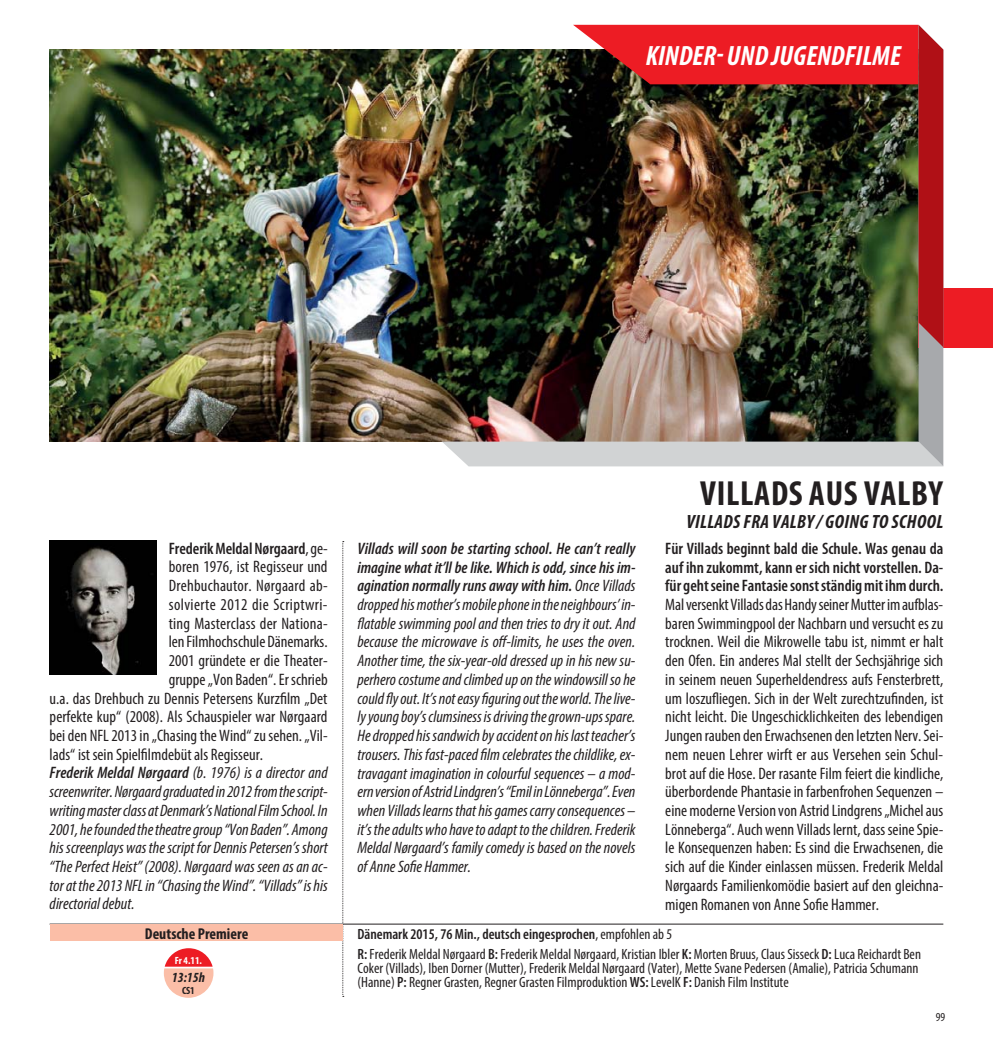
<style>
.page{position:relative;width:993px;height:1042px;background:#fff}
.page>*{position:absolute;margin:0;border:0;box-sizing:border-box;transform-origin:0 0}
.t1{font:700 condensed 35px "Myriad Pro";letter-spacing:.02em;color:#231f20}
.t2{font:italic 700 condensed 28px "Myriad Pro";color:#fff}
.t3{font:italic 700 condensed 19.25px "Myriad Pro";letter-spacing:.02em;color:#231f20}
.t4{font:italic condensed 16.62px/18.7px "Myriad Pro";color:#231f20;text-align:justify}
.t5{font:condensed 16.62px/18.7px "Myriad Pro";color:#231f20;text-align:justify}
.t6{font:600 condensed 16.62px/18.7px "Myriad Pro";color:#231f20;text-align:justify}
.t7{font:italic 600 condensed 16.62px "Myriad Pro";letter-spacing:.005em;color:#231f20}
.t8{font:condensed 16.62px "Myriad Pro";letter-spacing:.025em;color:#231f20}
.t9{font:700 condensed 15.75px "Myriad Pro";color:#231f20}
.t10{font:condensed 14.88px/19.8px "Myriad Pro";color:#231f20}
.t11{font:italic 700 condensed 14px "Myriad Pro";color:#231f20}
.t12{font:condensed 12.25px "Myriad Pro";color:#231f20}
.t13{font:700 condensed 10.5px "Myriad Pro";color:#fff}
.t14{font:700 condensed 10.5px "Myriad Pro";color:#231f20}
.s1{font-weight:400}
.s2{font-weight:600}
</style>
<div class="page">
<hr style="left:50px;top:924px;width:893px;height:1px;background:#231f20">
<img style="left:50px;top:50px;width:391px;height:391px">
<svg style="left:342px;top:541px;width:2px;height:456px"></svg>
<div style="left:918px;top:288px;width:74px;height:59px;background:#ed1c24"></div>
<img style="left:441px;top:25px;width:502px;height:441px">
<svg style="left:164px;top:948px;width:49px;height:50px"></svg>
<img style="left:50px;top:541px;width:107px;height:134px">
<div style="left:50px;top:924px;width:293px;height:17px;background:#fbbea7"></div>
<h2 class="t2" style="left:645px;top:39px;width:256px">KINDER- UND JUGENDFILME</h2>
<p class="t6" style="left:169px;top:540px;width:160px">Frederik Meldal Nørgaard<span class="s1">, ge-</span></p>
<p class="t5" style="left:169px;top:559px;width:160px">boren 1976, ist Regisseur und</p>
<p class="t5" style="left:169px;top:578px;width:160px">Drehbuchautor. Nørgaard ab-</p>
<p class="t8" style="left:169px;top:598px;width:160px">solvierte 2012 die Scriptwri-</p>
<p class="t5" style="left:169px;top:615px;width:160px">ting Masterclass der Nationa-</p>
<p class="t5" style="left:169px;top:634px;width:160px">len Filmhochschule Dänemarks.</p>
<p class="t5" style="left:169px;top:653px;width:160px">2001 gründete er die Theater-</p>
<p class="t5" style="left:169px;top:671px;width:160px">gruppe „Von Baden“. Er schrieb</p>
<p class="t5" style="left:50px;top:690px;width:279px">u.a. das Drehbuch zu Dennis Petersens Kurzfilm „Det</p>
<p class="t5" style="left:50px;top:709px;width:279px">perfekte kup“ (2008). Als Schauspieler war Nørgaard</p>
<p class="t5" style="left:50px;top:728px;width:279px">bei den NFL 2013 in „Chasing the Wind“ zu sehen. „Vil-</p>
<p class="t5" style="left:50px;top:746px;width:215px">lads“ ist sein Spielfilmdebüt als Regisseur.</p>
<p class="t7" style="left:50px;top:766px;width:279px">Frederik Meldal Nørgaard <span class="s1">(b. 1976) is a director and</span></p>
<p class="t4" style="left:50px;top:784px;width:280px">screenwriter. Nørgaard graduated in 2012 from the script-</p>
<p class="t4" style="left:50px;top:802px;width:279px">writing master class at Denmark’s National Film School. In</p>
<p class="t4" style="left:50px;top:821px;width:279px">2001, he founded the theatre group “Von Baden”. Among</p>
<p class="t4" style="left:50px;top:840px;width:279px">his screenplays was the script for Dennis Petersen’s short</p>
<p class="t4" style="left:50px;top:859px;width:279px">“The Perfect Heist” (2008). Nørgaard was seen as an ac-</p>
<p class="t4" style="left:50px;top:877px;width:279px">tor at the 2013 NFL in “Chasing the Wind”. “Villads” is his</p>
<p class="t4" style="left:50px;top:896px;width:86px">directorial debut.</p>
<p class="t9" style="left:145px;top:927px;width:105px">Deutsche Premiere</p>
<p class="t13" style="left:175px;top:957px;width:29px">Fr 4.11.</p>
<p class="t11" style="left:172px;top:968px;width:35px">13:15h</p>
<p class="t14" style="left:182px;top:986px;width:14px">CS1</p>
<p class="t4" style="left:357px;top:540px;width:279px"><span class="s2">Villads will soon be starting school. He can’t really imagine what it’ll be like. Which is odd, since his im&shy;agination normally runs away with him.</span> Once Villads dropped his mother’s mobile phone in the neighbours’ in&shy;flatable swimming pool and then tries to dry it out. And because the microwave is off-limits, he uses the oven.<br>Another time, the six-year-old dressed up in his new su&shy;perhero costume and climbed up on the windowsill so he could fly out. It’s not easy figuring out the world. The live&shy;ly young boy’s clumsiness is driving the grown-ups spare.<br>He dropped his sandwich by accident on his last teacher’s trousers. This fast-paced film celebrates the childlike, ex&shy;travagant imagination in colourful sequences – a mod&shy;ern version of Astrid Lindgren’s “Emil in Lönneberga”. Even when Villads learns that his games carry consequences – it’s the adults who have to adapt to the children. Frederik Meldal Nørgaard’s family comedy is based on the novels of Anne Sofie Hammer.</p>
<h1 class="t1" style="left:700px;top:480px;width:244px">VILLADS AUS VALBY</h1>
<p class="t3" style="left:686px;top:510px;width:258px">VILLADS FRA VALBY / GOING TO SCHOOL</p>
<p class="t6" style="left:665px;top:540px;width:279px">Für Villads beginnt bald die Schule. Was genau da auf ihn zukommt, kann er sich nicht vorstellen. Da&shy;für geht seine Fantasie sonst ständig mit ihm durch.</p>
<p class="t5" style="left:665px;top:597px;width:279px">Mal versenkt Villads das Handy seiner Mutter im aufblas&shy;baren Swimmingpool der Nachbarn und versucht es zu trocknen. Weil die Mikrowelle tabu ist, nimmt er halt den Ofen. Ein anderes Mal stellt der Sechsjährige sich in seinem neuen Superheldendress aufs Fensterbrett, um loszufliegen. Sich in der Welt zurechtzufinden, ist nicht leicht. Die Ungeschicklichkeiten des lebendigen Jungen rauben den Erwachsenen den letzten Nerv. Sei&shy;nem neuen Lehrer wirft er aus Versehen sein Schul&shy;brot auf die Hose. Der rasante Film feiert die kindliche, überbordende Phantasie in farbenfrohen Sequenzen – eine moderne Version von Astrid Lindgrens „Michel aus Lönneberga“. Auch wenn Villads lernt, dass seine Spie&shy;le Konsequenzen haben: Es sind die Erwachsenen, die sich auf die Kinder einlassen müssen. Frederik Meldal Nørgaards Familienkomödie basiert auf den gleichna&shy;migen Romanen von Anne Sofie Hammer.</p>
<p class="t10" style="left:357px;top:925px;width:565px"><span class="s2">Dänemark 2015, 76 Min., deutsch eingesprochen</span>, empfohlen ab 5<br><span class="s2">R:</span> Frederik Meldal Nørgaard <span class="s2">B:</span> Frederik Meldal Nørgaard, Kristian Ibler <span class="s2">K:</span> Morten Bruus, Claus Sisseck <span class="s2">D:</span> Luca Reichardt Ben</p>
<p class="t10" style="left:357px;top:962px;width:562px;line-height:14px">Coker (Villads), Iben Dorner (Mutter), Frederik Meldal Nørgaard (Vater), Mette Svane Pedersen (Amalie), Patricia Schumann (Hanne) <span class="s2">P:</span> Regner Grasten, Regner Grasten Filmproduktion <span class="s2">WS:</span> LevelK <span class="s2">F:</span> Danish Film Institute</p>
<p class="t12" style="left:935px;top:1012px;width:11px">99</p>
</div>
